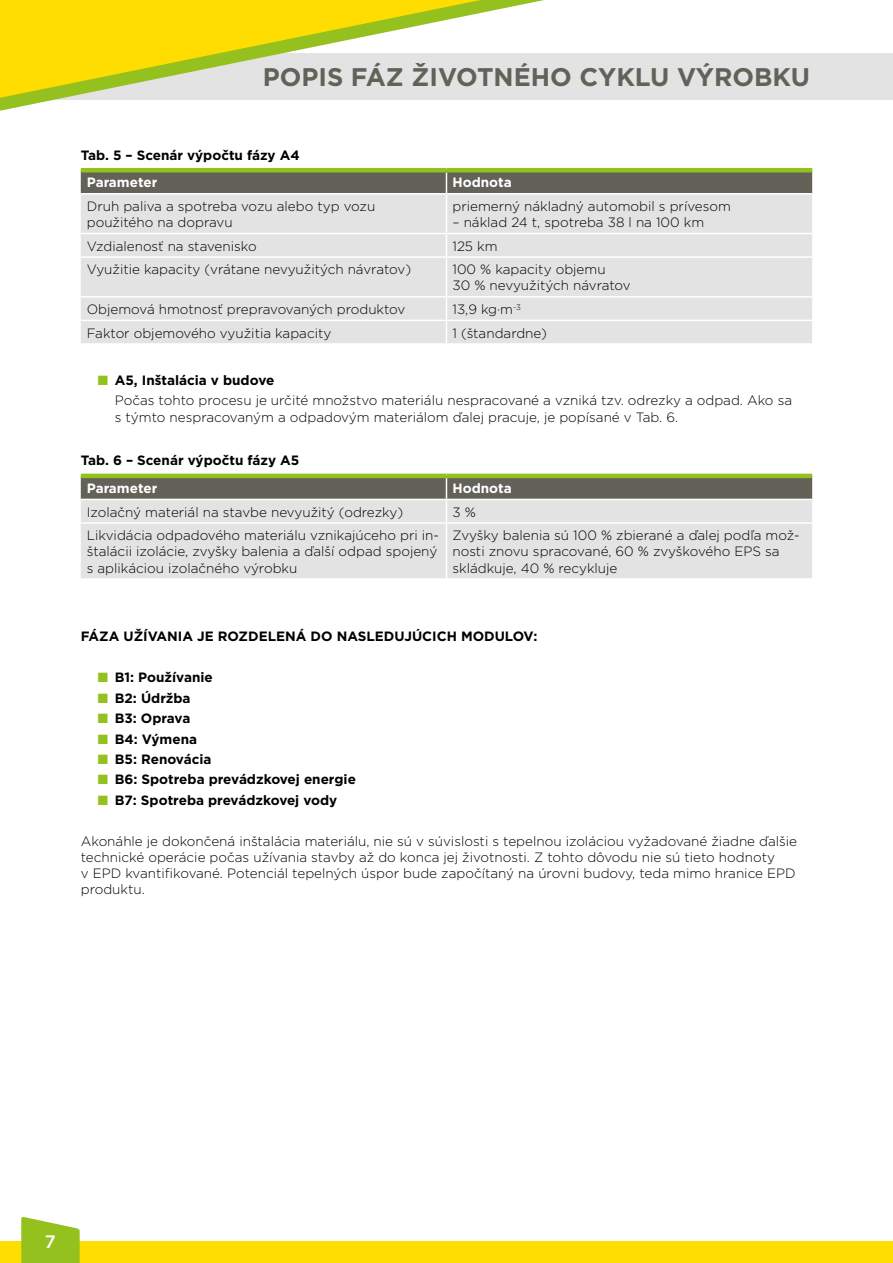
<style>
.page{position:relative;width:893px;height:1263px;background:#fff}
.page>*{position:absolute;margin:0;border:0;box-sizing:border-box;transform-origin:0 0}
.t1{font:700 25.5px "Gotham";color:#636259}
.t2{font:500 18px "Gotham";color:#fff}
.t3{font:300 13.5px/16.2px "Gotham";color:#000}
.t4{font:700 13.5px "Gotham";color:#000}
.t5{font:700 13.5px "Gotham";color:#fff}
.s1{color:#95c11f}
.s2{font-weight:700}
</style>
<div class="page">
<div style="left:0;top:53px;width:893px;height:47px;background:#e3e3e3"></div>
<svg style="left:0;top:0;width:544px;height:111px"></svg>
<div style="left:0;top:1242px;width:893px;height:21px;background:#fd0"></div>
<svg style="left:21px;top:1217px;width:59px;height:46px;background:#a3c93b"></svg>
<div style="left:81px;top:195px;width:731px;height:148px;background:#e3e3e3"></div>
<svg style="left:81px;top:172px;width:731px;height:22px;background:#6b6b5f"></svg>
<hr style="left:446px;top:195px;width:1px;height:38px;background:#fff">
<svg style="left:446px;top:234px;width:1px;height:22px"></svg>
<hr style="left:446px;top:258px;width:1px;height:38px;background:#fff">
<svg style="left:446px;top:298px;width:1px;height:45px"></svg>
<hr style="left:81px;top:168px;width:365px;height:4px;background:#95c11f">
<hr style="left:446px;top:168px;width:366px;height:4px;background:#95c11f">
<hr style="left:81px;top:233px;width:365px;height:1px;background:#fff">
<hr style="left:446px;top:233px;width:366px;height:1px;background:#fff">
<hr style="left:81px;top:256px;width:365px;height:2px;background:#fff">
<hr style="left:446px;top:256px;width:366px;height:2px;background:#fff">
<hr style="left:81px;top:296px;width:365px;height:2px;background:#fff">
<hr style="left:446px;top:296px;width:366px;height:2px;background:#fff">
<hr style="left:81px;top:320px;width:365px;height:1px;background:#fff">
<hr style="left:446px;top:320px;width:366px;height:1px;background:#fff">
<div style="left:81px;top:524px;width:731px;height:54px;background:#e3e3e3"></div>
<svg style="left:81px;top:478px;width:731px;height:44px;background:#a8a7a3"></svg>
<hr style="left:446px;top:524px;width:1px;height:54px;background:#fff">
<hr style="left:81px;top:474px;width:365px;height:4px;background:#95c11f">
<hr style="left:446px;top:474px;width:366px;height:4px;background:#95c11f">
<h1 class="t1" style="left:263px;top:60px;width:549px">POPIS FÁZ ŽIVOTNÉHO CYKLU VÝROBKU</h1>
<p class="t4" style="left:81px;top:146px;width:220px">Tab. 5 – Scenár výpočtu fázy A4</p>
<p class="t5" style="left:87px;top:174px;width:72px">Parameter</p>
<p class="t5" style="left:452px;top:174px;width:61px">Hodnota</p>
<p class="t3" style="left:87px;top:198px;width:290px">Druh paliva a spotreba vozu alebo typ vozu použitého na dopravu</p>
<p class="t3" style="left:452px;top:198px;width:280px">priemerný nákladný automobil s prívesom</p>
<p class="t3" style="left:452px;top:214px;width:253px">– náklad 24 t, spotreba 38 l na 100 km</p>
<p class="t3" style="left:87px;top:237px;width:171px">Vzdialenosť na stavenisko</p>
<p class="t3" style="left:452px;top:237px;width:47px">125 km</p>
<p class="t3" style="left:87px;top:261px;width:326px">Využitie kapacity (vrátane nevyužitých návratov)</p>
<p class="t3" style="left:452px;top:261px;width:180px">100 % kapacity objemu<br>30 % nevyužitých návratov</p>
<p class="t3" style="left:87px;top:301px;width:320px">Objemová hmotnosť prepravovaných produktov</p>
<p class="t3" style="left:452px;top:301px;width:70px">13,9 kg∙m<sup>-3</sup></p>
<p class="t3" style="left:87px;top:324px;width:246px">Faktor objemového využitia kapacity</p>
<p class="t3" style="left:452px;top:324px;width:96px">1 (štandardne)</p>
<p class="t3" style="left:115px;top:370px;width:679px;line-height:20.4px;text-indent:-17px"><span class="s1">■</span> <span class="s2">A5, Inštalácia v budove<br></span>Počas tohto procesu je určité množstvo materiálu nespracované a vzniká tzv. odrezky a odpad. Ako sa</p>
<p class="t3" style="left:115px;top:408px;width:565px">s týmto nespracovaným a odpadovým materiálom ďalej pracuje, je popísané v Tab. 6.</p>
<p class="t4" style="left:81px;top:451px;width:220px">Tab. 6 – Scenár výpočtu fázy A5</p>
<p class="t5" style="left:87px;top:479px;width:72px">Parameter</p>
<p class="t5" style="left:452px;top:479px;width:61px">Hodnota</p>
<p class="t3" style="left:87px;top:503px;width:318px">Izolačný materiál na stavbe nevyužitý (odrezky)</p>
<p class="t3" style="left:452px;top:503px;width:25px">3 %</p>
<p class="t3" style="left:87px;top:527px;width:354px">Likvidácia odpadového materiálu vznikajúceho pri in&shy;štalácii izolácie, zvyšky balenia a ďalší odpad spojený s aplikáciou izolačného výrobku</p>
<p class="t3" style="left:452px;top:527px;width:349px">Zvyšky balenia sú 100 % zbierané a ďalej podľa mož&shy;nosti znovu spracované, 60 % zvyškového EPS sa skládkuje, 40 % recykluje</p>
<p class="t4" style="left:81px;top:627px;width:458px">FÁZA UŽÍVANIA JE ROZDELENÁ DO NASLEDUJÚCICH MODULOV:</p>
<p class="t4" style="left:98px;top:668px;width:117px"><span class="s1">■</span> B1: Používanie</p>
<p class="t4" style="left:98px;top:689px;width:94px"><span class="s1">■</span> B2: Údržba</p>
<p class="t4" style="left:98px;top:709px;width:94px"><span class="s1">■</span> B3: Oprava</p>
<p class="t4" style="left:98px;top:730px;width:101px"><span class="s1">■</span> B4: Výmena</p>
<p class="t4" style="left:98px;top:750px;width:115px"><span class="s1">■</span> B5: Renovácia</p>
<p class="t4" style="left:98px;top:771px;width:260px"><span class="s1">■</span> B6: Spotreba prevádzkovej energie</p>
<p class="t4" style="left:98px;top:791px;width:241px"><span class="s1">■</span> B7: Spotreba prevádzkovej vody</p>
<p class="t3" style="left:81px;top:832px;width:718px">Akonáhle je dokončená inštalácia materiálu, nie sú v súvislosti s tepelnou izoláciou vyžadované žiadne ďalšie technické operácie počas užívania stavby až do konca jej životnosti. Z tohto dôvodu nie sú tieto hodnoty<br>v EPD kvantifikované. Potenciál tepelných úspor bude započítaný na úrovni budovy, teda mimo hranice EPD produktu.</p>
<h2 class="t2" style="left:45px;top:1229px;width:12px">7</h2>
</div>
